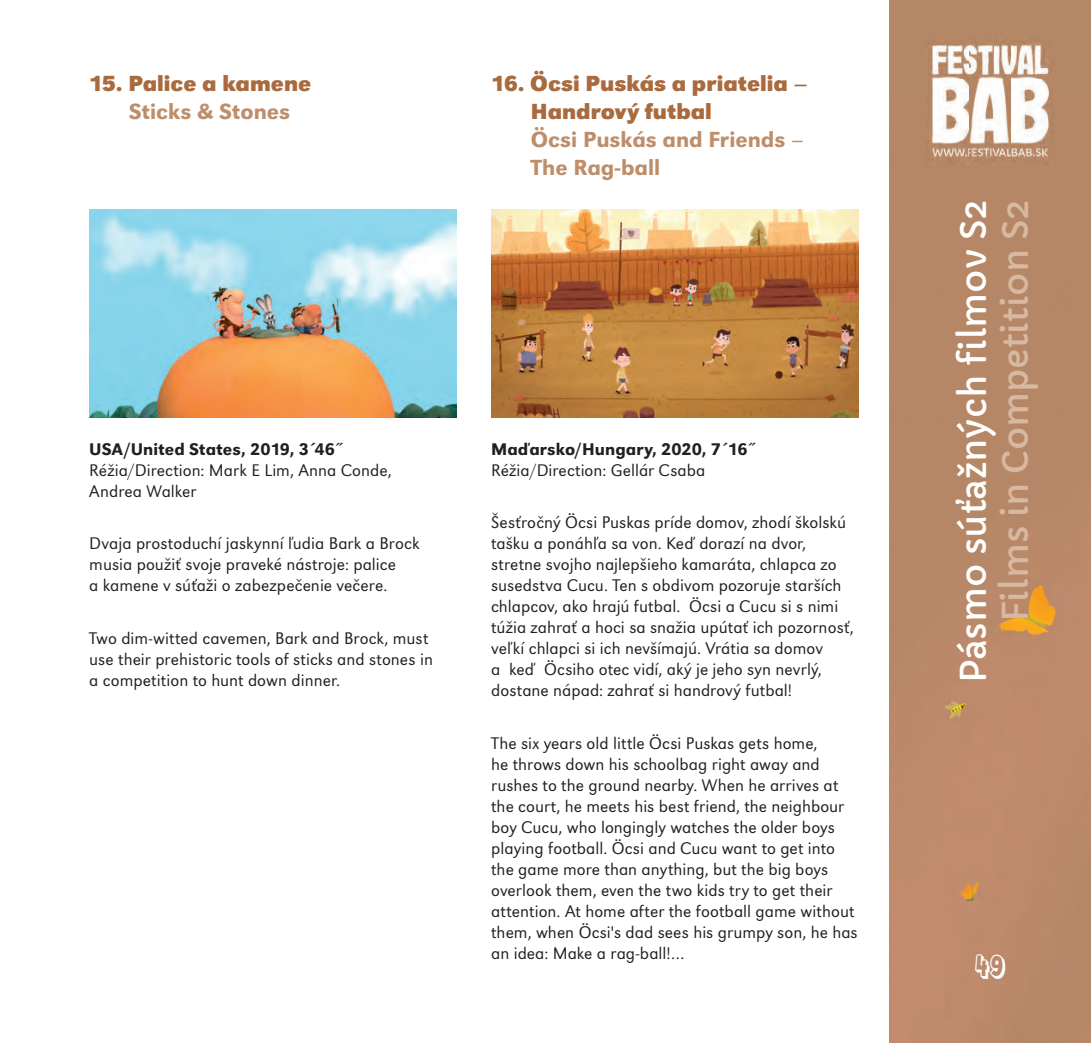
<style>
.page{position:relative;width:1091px;height:1043px;background:#fff}
.page>*{position:absolute;margin:0;border:0;box-sizing:border-box;transform-origin:0 0}
.t1{font:35px "Capriola";color:#fff}
.t2{font:35px "Capriola";color:#d7b8a0}
.t3{font:31.5px "Impressum Shadow";color:#fff}
.t4{font:700 22.75px/28px "URW Grotesk TOT";color:#a96a3e}
.t5{font:500 22.75px/28px "URW Grotesk TOT";color:#be8e6b}
.t6{font:300 17.5px/21px "URW Grotesk TOT";color:#231f20}
.t7{font:500 17.5px "URW Grotesk TOT";letter-spacing:.005em;color:#231f20}
</style>
<div class="page">
<img style="left:946px;top:98px;width:56px;height:60px">
<img style="left:889px;top:0;width:202px;height:98px">
<img style="left:1002px;top:97px;width:89px;height:946px">
<img style="left:889px;top:97px;width:57px;height:946px">
<img style="left:945px;top:158px;width:58px;height:885px">
<img style="left:975px;top:954px;width:30px;height:24px">
<img style="left:89px;top:209px;width:367px;height:209px">
<img style="left:491px;top:209px;width:367px;height:209px">
<h3 class="t4" style="left:89px;top:72px;width:224px">15. Palice a kamene</h3>
<h3 class="t5" style="left:129px;top:100px;width:163px">Sticks &amp; Stones</h3>
<h3 class="t4" style="left:531px;top:72px;width:278px;text-indent:-40px">16. Öcsi Puskás a priatelia –<br>Handrový futbal</h3>
<h3 class="t5" style="left:531px;top:128px;width:275px">Öcsi Puskás and Friends –<br>The Rag-ball</h3>
<p class="t7" style="left:89px;top:442px;width:255px">USA/United States, 2019, 3´46˝</p>
<p class="t6" style="left:89px;top:461px;width:304px">Réžia/Direction: Mark E Lim, Anna Conde,<br>Andrea Walker</p>
<p class="t6" style="left:89px;top:535px;width:332px">Dvaja prostoduchí jaskynní ľudia Bark a Brock musia použiť svoje praveké nástroje: palice<br>a kamene v súťaži o zabezpečenie večere.</p>
<p class="t6" style="left:89px;top:629px;width:345px">Two dim-witted cavemen, Bark and Brock, must use their prehistoric tools of sticks and stones in a competition to hunt down dinner.</p>
<p class="t7" style="left:491px;top:442px;width:266px">Maďarsko/Hungary, 2020, 7´16˝</p>
<p class="t6" style="left:491px;top:461px;width:216px">Réžia/Direction: Gellár Csaba</p>
<p class="t6" style="left:491px;top:514px;width:364px">Šesťročný Öcsi Puskas príde domov, zhodí školskú tašku a ponáhľa sa von. Keď dorazí na dvor, stretne svojho najlepšieho kamaráta, chlapca zo susedstva Cucu. Ten s obdivom pozoruje starších chlapcov, ako hrajú futbal. Öcsi a Cucu si s nimi túžia zahrať a hoci sa snažia upútať ich pozornosť, veľkí chlapci si ich nevšímajú. Vrátia sa domov<br>a keď Öcsiho otec vidí, aký je jeho syn nevrlý, dostane nápad: zahrať si handrový futbal!</p>
<p class="t6" style="left:491px;top:734px;width:368px">The six years old little Öcsi Puskas gets home,<br>he throws down his schoolbag right away and rushes to the ground nearby. When he arrives at the court, he meets his best friend, the neighbour boy Cucu, who longingly watches the older boys playing football. Öcsi and Cucu want to get into the game more than anything, but the big boys overlook them, even the two kids try to get their attention. At home after the football game without them, when Öcsi's dad sees his grumpy son, he has an idea: Make a rag-ball!…</p>
<h1 class="t1" style="left:952px;top:683px;width:485px;rotate:-90deg">Pásmo súťažných filmov S2</h1>
<h1 class="t2" style="left:994px;top:622px;width:424px;rotate:-90deg">Films in Competition S2</h1>
<h2 class="t3" style="left:975px;top:953px;width:33px">49</h2>
</div>
